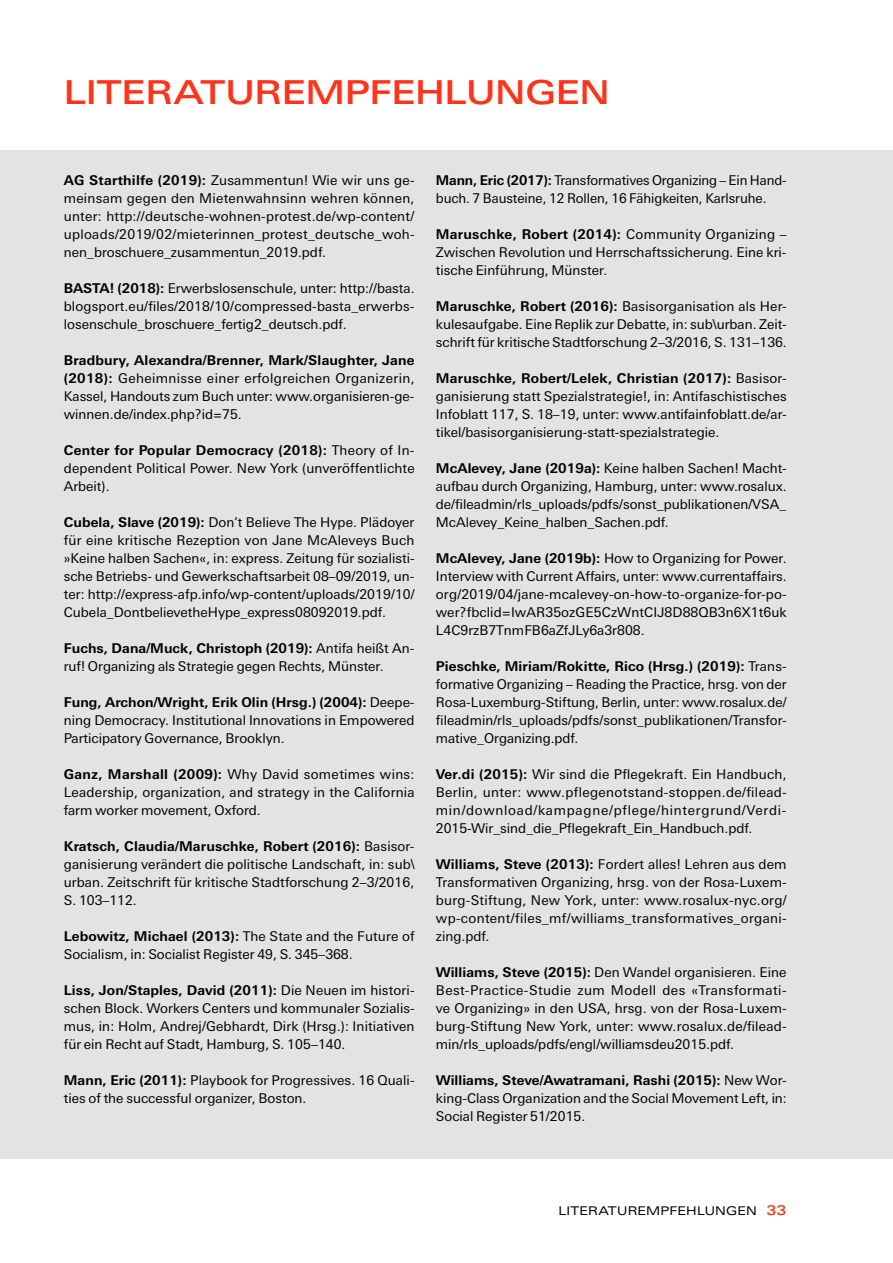
<style>
.page{position:relative;width:893px;height:1263px;background:#fff}
.page>*{position:absolute;margin:0;border:0;box-sizing:border-box;transform-origin:0 0}
.t1{font:500 33px "Linotype Univers Extd";letter-spacing:-.01em;color:#ff3319}
.t2{font:13.5px/18px "Linotype Univers Basic";color:#000;text-align:justify}
.t3{font:12px "Linotype Univers Extd";letter-spacing:.015em;color:#000}
.s1{font-weight:700}
.s2{font-weight:500;font-size:13.5px;color:#ff3319}
</style>
<div class="page">
<div style="left:0;top:150px;width:893px;height:1008px;background:#e3e3e3"></div>
<h1 class="t1" style="left:64px;top:73px;width:548px">LITERATUREMPFEHLUNGEN</h1>
<p class="t2" style="left:64px;top:171px;width:352px"><span class="s1">AG Starthilfe (2019):</span> Zusammentun! Wie wir uns ge&shy;meinsam gegen den Mietenwahnsinn wehren können, unter: http://deutsche-wohnen-protest.de/wp-content/ uploads/2019/02/mieterinnen_protest_deutsche_woh&shy;nen_broschuere_zusammentun_2019.pdf.</p>
<p class="t2" style="left:64px;top:279px;width:352px"><span class="s1">BASTA! (2018):</span> Erwerbslosenschule, unter: http://basta. blogsport.eu/files/2018/10/compressed-basta_erwerbs&shy;losenschule_broschuere_fertig2_deutsch.pdf.</p>
<p class="t2" style="left:64px;top:351px;width:352px"><span class="s1">Bradbury, Alexandra/Brenner, Mark/Slaughter, Jane (2018):</span> Geheimnisse einer erfolgreichen Organizerin, Kassel, Handouts zum Buch unter: www.organisieren-ge&shy;winnen.de/index.php?id=75.</p>
<p class="t2" style="left:64px;top:441px;width:352px"><span class="s1">Center for Popular Democracy (2018):</span> Theory of In&shy;dependent Political Power. New York (unveröffentlichte Arbeit).</p>
<p class="t2" style="left:64px;top:513px;width:352px"><span class="s1">Cubela, Slave (2019):</span> Don’t Believe The Hype. Plädoyer für eine kritische Rezeption von Jane McAleveys Buch »Keine halben Sachen«, in: express. Zeitung für sozialisti&shy;sche Betriebs- und Gewerkschaftsarbeit 08–09/2019, un&shy;ter: http://express-afp.info/wp-content/uploads/2019/10/ Cubela_DontbelievetheHype_express08092019.pdf.</p>
<p class="t2" style="left:64px;top:639px;width:352px"><span class="s1">Fuchs, Dana/Muck, Christoph (2019):</span> Antifa heißt An&shy;ruf! Organizing als Strategie gegen Rechts, Münster.</p>
<p class="t2" style="left:64px;top:693px;width:352px"><span class="s1">Fung, Archon/Wright, Erik Olin (Hrsg.) (2004):</span> Deepe&shy;ning Democracy. Institutional Innovations in Empowered Participatory Governance, Brooklyn.</p>
<p class="t2" style="left:64px;top:765px;width:352px"><span class="s1">Ganz, Marshall (2009):</span> Why David sometimes wins:<br>Leadership, organization, and strategy in the California farm worker movement, Oxford.</p>
<p class="t2" style="left:64px;top:837px;width:353px"><span class="s1">Kratsch, Claudia/Maruschke, Robert (2016):</span> Basisor&shy;ganisierung verändert die politische Landschaft, in: sub\ urban. Zeitschrift für kritische Stadtforschung 2–3/2016, S. 103–112.</p>
<p class="t2" style="left:64px;top:927px;width:352px"><span class="s1">Lebowitz, Michael (2013):</span> The State and the Future of<br>Socialism, in: Socialist Register 49, S. 345–368.</p>
<p class="t2" style="left:64px;top:981px;width:352px"><span class="s1">Liss, Jon/Staples, David (2011):</span> Die Neuen im histori&shy;schen Block. Workers Centers und kommunaler Sozialis&shy;mus, in: Holm, Andrej/Gebhardt, Dirk (Hrsg.): Initiativen für ein Recht auf Stadt, Hamburg, S. 105–140.</p>
<p class="t2" style="left:64px;top:1071px;width:352px"><span class="s1">Mann, Eric (2011):</span> Playbook for Progressives. 16 Quali&shy;ties of the successful organizer, Boston.</p>
<p class="t2" style="left:436px;top:171px;width:352px"><span class="s1">Mann, Eric (2017):</span> Transformatives Organizing – Ein Hand&shy;buch. 7 Bausteine, 12 Rollen, 16 Fähigkeiten, Karlsruhe.</p>
<p class="t2" style="left:436px;top:225px;width:352px"><span class="s1">Maruschke, Robert (2014):</span> Community Organizing – Zwischen Revolution und Herrschaftssicherung. Eine kri&shy;tische Einführung, Münster.</p>
<p class="t2" style="left:436px;top:297px;width:352px"><span class="s1">Maruschke, Robert (2016):</span> Basisorganisation als Her&shy;kulesaufgabe. Eine Replik zur Debatte, in: sub\urban. Zeit&shy;schrift für kritische Stadtforschung 2–3/2016, S. 131–136.</p>
<p class="t2" style="left:436px;top:369px;width:352px"><span class="s1">Maruschke, Robert/Lelek, Christian (2017):</span> Basisor&shy;ganisierung statt Spezialstrategie!, in: Antifaschistisches Infoblatt 117, S. 18–19, unter: www.antifainfoblatt.de/ar&shy;tikel/basisorganisierung-statt-spezialstrategie.</p>
<p class="t2" style="left:436px;top:459px;width:352px"><span class="s1">McAlevey, Jane (2019a):</span> Keine halben Sachen! Macht&shy;aufbau durch Organizing, Hamburg, unter: www.rosalux. de/fileadmin/rls_uploads/pdfs/sonst_publikationen/VSA_ McAlevey_Keine_halben_Sachen.pdf.</p>
<p class="t2" style="left:436px;top:549px;width:352px"><span class="s1">McAlevey, Jane (2019b):</span> How to Organizing for Power.<br>Interview with Current Affairs, unter: www.currentaffairs. org/2019/04/jane-mcalevey-on-how-to-organize-for-po&shy;wer?fbclid=IwAR35ozGE5CzWntCIJ8D88QB3n6X1t6uk L4C9rzB7TnmFB6aZfJLy6a3r808.</p>
<p class="t2" style="left:436px;top:657px;width:352px"><span class="s1">Pieschke, Miriam/Rokitte, Rico (Hrsg.) (2019):</span> Trans&shy;formative Organizing – Reading the Practice, hrsg. von der Rosa-Luxemburg-Stiftung, Berlin, unter: www.rosalux.de/ fileadmin/rls_uploads/pdfs/sonst_publikationen/Transfor&shy;mative_Organizing.pdf.</p>
<p class="t2" style="left:436px;top:765px;width:352px"><span class="s1">Ver.di (2015):</span> Wir sind die Pflegekraft. Ein Handbuch, Berlin, unter: www.pflegenotstand-stoppen.de/filead&shy;min/download/kampagne/pflege/hintergrund/Verdi-2015-Wir_sind_die_Pflegekraft_Ein_Handbuch.pdf.</p>
<p class="t2" style="left:436px;top:855px;width:352px"><span class="s1">Williams, Steve (2013):</span> Fordert alles! Lehren aus dem Transformativen Organizing, hrsg. von der Rosa-Luxem&shy;burg-Stiftung, New York, unter: www.rosalux-nyc.org/ wp-content/files_mf/williams_transformatives_organi&shy;zing.pdf.</p>
<p class="t2" style="left:436px;top:963px;width:352px"><span class="s1">Williams, Steve (2015):</span> Den Wandel organisieren. Eine Best-Practice-Studie zum Modell des «Transformati&shy;ve Organizing» in den USA, hrsg. von der Rosa-Luxem&shy;burg-Stiftung New York, unter: www.rosalux.de/filead&shy;min/rls_uploads/pdfs/engl/williamsdeu2015.pdf.</p>
<p class="t2" style="left:436px;top:1071px;width:352px"><span class="s1">Williams, Steve/Awatramani, Rashi (2015):</span> New Wor&shy;king-Class Organization and the Social Movement Left, in:<br>Social Register 51/2015.</p>
<p class="t3" style="left:558px;top:1203px;width:230px">LITERATUREMPFEHLUNGEN <span class="s2">33</span></p>
</div>
